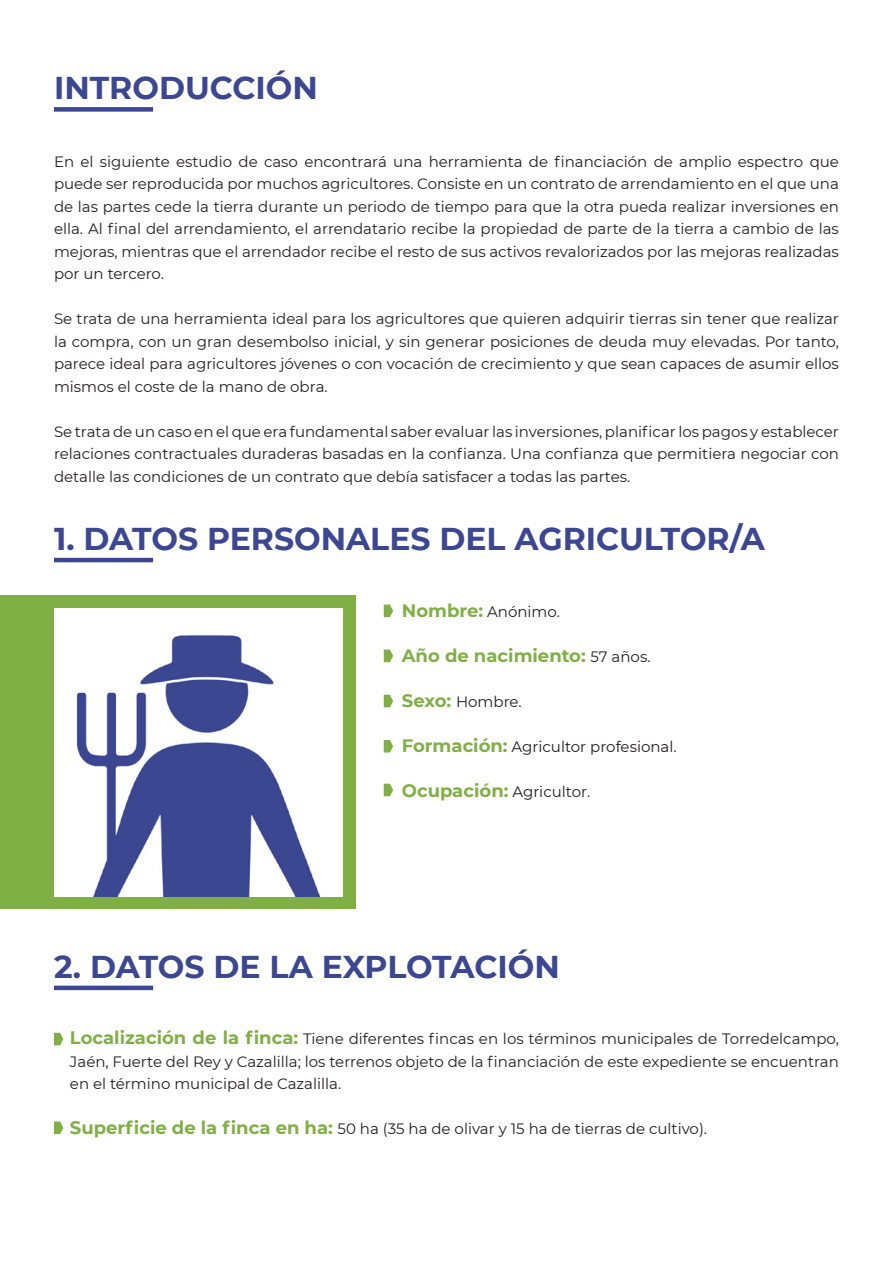
<style>
.page{position:relative;width:893px;height:1263px;background:#fff}
.page>*{position:absolute;margin:0;border:0;box-sizing:border-box;transform-origin:0 0}
.t1{font:700 31.5px "Montserrat";color:#3b4791}
.t2{font:700 18px "Montserrat";color:#80b045}
.t3{font:15px/22.5px "Montserrat";color:#231f20;text-align:justify}
.s1{font-weight:700;font-size:18px;color:#80b045}
.s2{font-weight:400;font-size:15px;color:#231f20}
</style>
<div class="page">
<div style="left:0;top:595px;width:355px;height:314px;background:#80b045"></div>
<div style="left:54px;top:107px;width:99px;height:5px;background:#3b4791"></div>
<hr style="left:54px;top:558px;width:99px;height:4px;background:#3b4791">
<hr style="left:54px;top:986px;width:99px;height:4px;background:#3b4791">
<img style="left:54px;top:608px;width:288px;height:288px">
<svg style="left:384px;top:604px;width:9px;height:13px"></svg>
<svg style="left:54px;top:1033px;width:9px;height:12px"></svg>
<svg style="left:384px;top:649px;width:9px;height:13px"></svg>
<svg style="left:54px;top:1121px;width:9px;height:13px"></svg>
<svg style="left:384px;top:695px;width:9px;height:12px"></svg>
<svg style="left:384px;top:784px;width:9px;height:12px"></svg>
<svg style="left:384px;top:740px;width:9px;height:12px"></svg>
<p class="t1" style="left:54px;top:65px;width:265px">INTRODUCCIÓN</p>
<p class="t3" style="left:54px;top:149px;width:786px">En el siguiente estudio de caso encontrará una herramienta de financiación de amplio espectro que puede ser reproducida por muchos agricultores. Consiste en un contrato de arrendamiento en el que una de las partes cede la tierra durante un periodo de tiempo para que la otra pueda realizar inversiones en ella. Al final del arrendamiento, el arrendatario recibe la propiedad de parte de la tierra a cambio de las mejoras, mientras que el arrendador recibe el resto de sus activos revalorizados por las mejoras realizadas por un tercero.</p>
<p class="t3" style="left:54px;top:307px;width:786px">Se trata de una herramienta ideal para los agricultores que quieren adquirir tierras sin tener que realizar la compra, con un gran desembolso inicial, y sin generar posiciones de deuda muy elevadas. Por tanto, parece ideal para agricultores jóvenes o con vocación de crecimiento y que sean capaces de asumir ellos mismos el coste de la mano de obra.</p>
<p class="t3" style="left:54px;top:419px;width:786px">Se trata de un caso en el que era fundamental saber evaluar las inversiones, planificar los pagos y establecer relaciones contractuales duraderas basadas en la confianza. Una confianza que permitiera negociar con detalle las condiciones de un contrato que debía satisfacer a todas las partes.</p>
<p class="t1" style="left:54px;top:516px;width:712px">1. DATOS PERSONALES DEL AGRICULTOR/A</p>
<p class="t3" style="left:402px;top:599px;width:160px"><span class="s1">Nombre:</span> Anónimo.</p>
<p class="t2" style="left:402px;top:642px;width:250px">Año de nacimiento: <span class="s2">57 años.</span></p>
<p class="t3" style="left:402px;top:689px;width:121px"><span class="s1">Sexo:</span> Hombre.</p>
<p class="t3" style="left:402px;top:734px;width:276px"><span class="s1">Formación:</span> Agricultor profesional.</p>
<p class="t3" style="left:402px;top:779px;width:190px"><span class="s1">Ocupación:</span> Agricultor.</p>
<p class="t1" style="left:54px;top:944px;width:507px">2. DATOS DE LA EXPLOTACIÓN</p>
<p class="t3" style="left:70px;top:1027px;width:770px"><span class="s1">Localización de la finca:</span> Tiene diferentes fincas en los términos municipales de Torredelcampo, Jaén, Fuerte del Rey y Cazalilla; los terrenos objeto de la financiación de este expediente se encuentran en el término municipal de Cazalilla.</p>
<p class="t3" style="left:70px;top:1117px;width:639px"><span class="s1">Superficie de la finca en ha:</span> 50 ha (35 ha de olivar y 15 ha de tierras de cultivo).</p>
</div>
